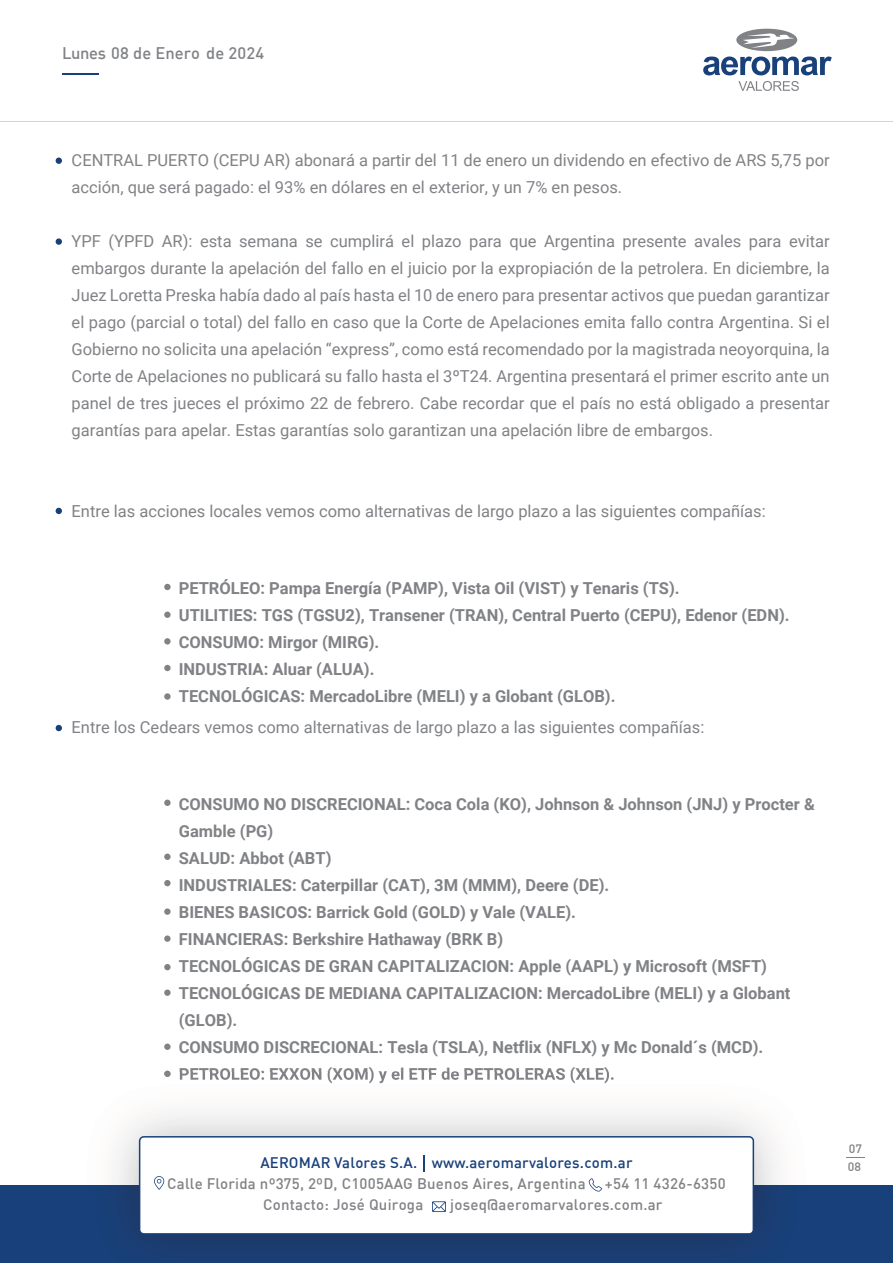
<style>
.page{position:relative;width:893px;height:1263px;background:#fff}
.page>*{position:absolute;margin:0;border:0;box-sizing:border-box;transform-origin:0 0}
.t1{font:16.5px/27px "Roboto";color:#808286}
.t2{font:700 16.5px/27px "Roboto";color:#808286}
.t3{font:500 16.5px "DIN";color:#808286}
.t4{font:500 15px "DIN";letter-spacing:.015em;color:#808286}
.t5{font:500 15px "DIN";letter-spacing:.015em;color:#18407b}
.t6{font:500 12px "DIN";color:#808286}
</style>
<div class="page">
<div style="left:164px;top:584px;width:7px;height:6px;background:#808286;border-radius:50%"></div>
<div style="left:164px;top:799px;width:7px;height:7px;background:#808286;border-radius:50%"></div>
<div style="left:164px;top:853px;width:7px;height:7px;background:#808286;border-radius:50%"></div>
<div style="left:164px;top:665px;width:7px;height:6px;background:#808286;border-radius:50%"></div>
<div style="left:164px;top:989px;width:7px;height:7px;background:#808286;border-radius:50%"></div>
<div style="left:164px;top:964px;width:7px;height:6px;background:#808286;border-radius:50%"></div>
<div style="left:164px;top:935px;width:7px;height:7px;background:#808286;border-radius:50%"></div>
<div style="left:164px;top:908px;width:7px;height:7px;background:#808286;border-radius:50%"></div>
<div style="left:164px;top:880px;width:7px;height:6px;background:#808286;border-radius:50%"></div>
<div style="left:164px;top:638px;width:7px;height:6px;background:#808286;border-radius:50%"></div>
<svg style="left:164px;top:693px;width:7px;height:7px"></svg>
<div style="left:164px;top:1043px;width:7px;height:7px;background:#808286;border-radius:50%"></div>
<div style="left:164px;top:611px;width:7px;height:7px;background:#808286;border-radius:50%"></div>
<div style="left:56px;top:238px;width:6px;height:7px;background:#18407b;border-radius:50%"></div>
<svg style="left:56px;top:158px;width:6px;height:6px"></svg>
<svg style="left:56px;top:508px;width:6px;height:6px"></svg>
<svg style="left:56px;top:725px;width:6px;height:6px"></svg>
<hr style="left:0;top:121px;width:893px;height:1px;background:#d3d3d5">
<svg style="left:703px;top:57px;width:129px;height:18px"></svg>
<svg style="left:738px;top:81px;width:61px;height:10px"></svg>
<div style="left:736px;top:29px;width:61px;height:22px;background:#808286;border-radius:50%"></div>
<svg style="left:743px;top:33px;width:51px;height:15px"></svg>
<hr style="left:62px;top:73px;width:37px;height:2px;background:#18407b">
<div style="left:0;top:1185px;width:893px;height:78px;background:#18407b"></div>
<svg style="left:164px;top:1072px;width:7px;height:5px"></svg>
<img style="left:180px;top:1072px;width:434px;height:11px">
<svg style="left:139px;top:1136px;width:615px;height:98px"></svg>
<svg style="left:424px;top:1155px;width:1px;height:17px"></svg>
<svg style="left:432px;top:1201px;width:14px;height:11px"></svg>
<svg style="left:589px;top:1178px;width:13px;height:13px"></svg>
<svg style="left:154px;top:1173px;width:17px;height:17px"></svg>
<svg style="left:846px;top:1157px;width:19px;height:1px"></svg>
<p class="t3" style="left:62px;top:43px;width:204px">Lunes 08 de Enero de 2024</p>
<p class="t1" style="left:72px;top:146px;width:760px">CENTRAL PUERTO (CEPU AR) abonará a partir del 11 de enero un dividendo en efectivo de ARS 5,75 por acción, que será pagado: el 93% en dólares en el exterior, y un 7% en pesos.</p>
<p class="t1" style="left:72px;top:227px;width:760px;text-align:justify">YPF (YPFD AR): esta semana se cumplirá el plazo para que Argentina presente avales para evitar embargos durante la apelación del fallo en el juicio por la expropiación de la petrolera. En diciembre, la Juez Loretta Preska había dado al país hasta el 10 de enero para presentar activos que puedan garantizar el pago (parcial o total) del fallo en caso que la Corte de Apelaciones emita fallo contra Argentina. Si el Gobierno no solicita una apelación “express”, como está recomendado por la magistrada neoyorquina, la Corte de Apelaciones no publicará su fallo hasta el 3ºT24. Argentina presentará el primer escrito ante un panel de tres jueces el próximo 22 de febrero. Cabe recordar que el país no está obligado a presentar garantías para apelar. Estas garantías solo garantizan una apelación libre de embargos.</p>
<p class="t1" style="left:72px;top:497px;width:696px">Entre las acciones locales vemos como alternativas de largo plazo a las siguientes compañías:</p>
<p class="t2" style="left:179px;top:574px;width:612px">PETRÓLEO: Pampa Energía (PAMP), Vista Oil (VIST) y Tenaris (TS).<br>UTILITIES: TGS (TGSU2), Transener (TRAN), Central Puerto (CEPU), Edenor (EDN).<br>CONSUMO: Mirgor (MIRG).<br>INDUSTRIA: Aluar (ALUA).<br>TECNOLÓGICAS: MercadoLibre (MELI) y a Globant (GLOB).</p>
<p class="t1" style="left:72px;top:713px;width:634px">Entre los Cedears vemos como alternativas de largo plazo a las siguientes compañías:</p>
<p class="t2" style="left:179px;top:790px;width:637px">CONSUMO NO DISCRECIONAL: Coca Cola (KO), Johnson &amp; Johnson (JNJ) y Procter &amp; Gamble (PG)<br>SALUD: Abbot (ABT)<br>INDUSTRIALES: Caterpillar (CAT), 3M (MMM), Deere (DE).<br>BIENES BASICOS: Barrick Gold (GOLD) y Vale (VALE).<br>FINANCIERAS: Berkshire Hathaway (BRK B)<br>TECNOLÓGICAS DE GRAN CAPITALIZACION: Apple (AAPL) y Microsoft (MSFT)<br>TECNOLÓGICAS DE MEDIANA CAPITALIZACION: MercadoLibre (MELI) y a Globant (GLOB).<br>CONSUMO DISCRECIONAL: Tesla (TSLA), Netflix (NFLX) y Mc Donald´s (MCD).<br>PETROLEO: EXXON (XOM) y el ETF de PETROLERAS (XLE).</p>
<p class="t5" style="left:260px;top:1153px;width:374px">AEROMAR Valores S.A. www.aeromarvalores.com.ar</p>
<p class="t4" style="left:167px;top:1174px;width:420px">Calle Florida nº375, 2ºD, C1005AAG Buenos Aires, Argentina</p>
<p class="t4" style="left:605px;top:1174px;width:122px">+54 11 4326-6350</p>
<p class="t4" style="left:263px;top:1195px;width:162px">Contacto: José Quiroga</p>
<p class="t4" style="left:450px;top:1195px;width:214px">joseq@aeromarvalores.com.ar</p>
<p class="t6" style="left:849px;top:1141px;width:15px">07</p>
<p class="t6" style="left:848px;top:1159px;width:15px">08</p>
</div>
